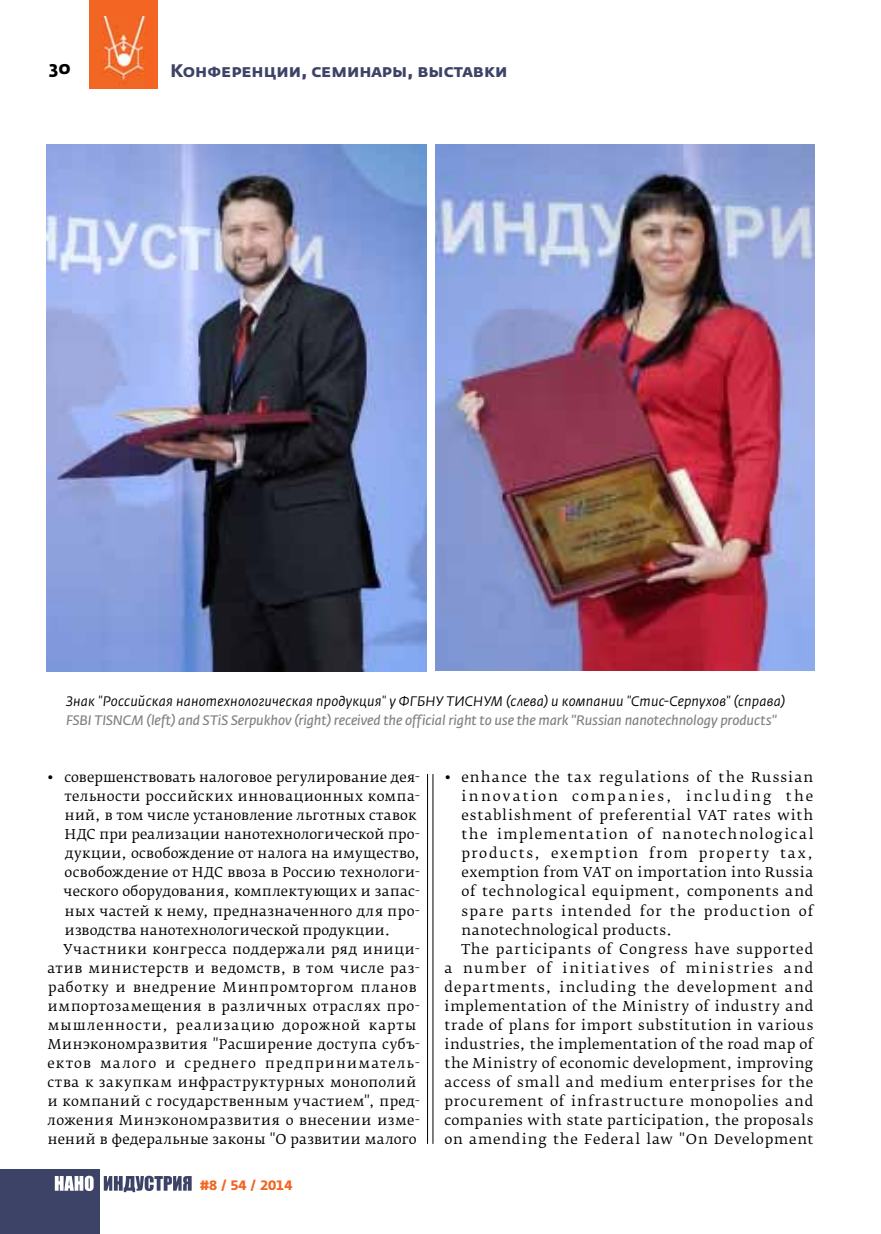
<style>
.page{position:relative;width:881px;height:1234px;background:#fff}
.page>*{position:absolute;margin:0;border:0;box-sizing:border-box;transform-origin:0 0}
.t1{font:700 18px "Fedra Sans Alt Pro";color:#3d4366}
.t2{font:700 18px "Fedra Sans Alt Pro";color:#000}
.t3{font:italic 13.65px "Fedra Sans Pro";letter-spacing:-.005em;color:#808285}
.t4{font:italic 13.65px "Fedra Sans Pro";letter-spacing:.015em;color:#000}
.t5{font:13.5px "Fedra Serif B Pro";letter-spacing:.045em;color:#000}
.t6{font:13.5px "Fedra Serif B Pro";letter-spacing:.015em;color:#000}
.t7{font:13.5px "Fedra Serif B Pro";letter-spacing:.065em;color:#000}
.t8{font:13.5px "Fedra Serif B Pro";letter-spacing:.02em;color:#000}
.t9{font:13.5px "Fedra Serif B Pro";letter-spacing:.01em;color:#000}
.t10{font:13.5px "Fedra Serif B Pro";letter-spacing:.025em;color:#000}
.t11{font:13.5px "Fedra Serif B Pro";letter-spacing:.08em;color:#000}
.t12{font:13.5px "Fedra Serif B Pro";letter-spacing:.085em;color:#000}
.t13{font:13.5px "Fedra Serif B Pro";letter-spacing:.12em;color:#000}
.t14{font:13.5px "Fedra Serif B Pro";letter-spacing:.095em;color:#000}
.t15{font:13.5px "Fedra Serif B Pro";letter-spacing:.075em;color:#000}
.t16{font:13.5px "Fedra Serif B Pro";letter-spacing:.16em;color:#000}
.t17{font:700 13.5px "Fedra Sans Alt Pro";color:#f26522}
</style>
<div class="page">
<div style="left:89px;top:0;width:69px;height:89px;background:#f26522"></div>
<img style="left:94px;top:17px;width:52px;height:67px">
<div style="left:0;top:1169px;width:99px;height:64px;background:#3d4366"></div>
<svg style="left:55px;top:1175px;width:39px;height:15px"></svg>
<svg style="left:104px;top:1175px;width:87px;height:16px"></svg>
<hr style="left:427px;top:773px;width:1px;height:370px;background:#000">
<hr style="left:432px;top:773px;width:1px;height:370px;background:#000">
<img style="left:435px;top:144px;width:379px;height:526px">
<img style="left:47px;top:144px;width:379px;height:527px">
<h1 class="t2" style="left:49px;top:56px;width:23px">30</h1>
<h1 class="t1" style="left:170px;top:60px;width:338px">Конференции, семинары, выставки</h1>
<p class="t4" style="left:66px;top:692px;width:720px">Знак "Российская нанотехнологическая продукция" у ФГБНУ ТИСНУМ (слева) и компании "Стис-Серпухов" (справа)</p>
<p class="t3" style="left:66px;top:711px;width:711px">FSBI TISNCM (left) and STiS Serpukhov (right) received the official right to use the mark "Russian nanotechnology products"</p>
<p class="t6" style="left:47px;top:769px;width:374px">• совершенствовать налоговое регулирование дея-</p>
<p class="t5" style="left:64px;top:788px;width:357px">тельности российских инновационных компа-</p>
<p class="t6" style="left:65px;top:807px;width:353px">ний, в том числе установление льготных ставок</p>
<p class="t9" style="left:65px;top:826px;width:356px">НДС при реализации нанотехнологической про-</p>
<p class="t6" style="left:65px;top:845px;width:356px">дукции, освобождение от налога на имущество,</p>
<p class="t8" style="left:64px;top:864px;width:357px">освобождение от НДС ввоза в Россию технологи-</p>
<p class="t6" style="left:64px;top:883px;width:358px">ческого оборудования, комплектующих и запас-</p>
<p class="t10" style="left:65px;top:902px;width:356px">ных частей к нему, предназначенного для про-</p>
<p class="t9" style="left:65px;top:921px;width:327px">изводства нанотехнологической продукции.</p>
<p class="t5" style="left:63px;top:940px;width:358px">Участники конгресса поддержали ряд иници-</p>
<p class="t5" style="left:47px;top:959px;width:374px">атив министерств и ведомств, в том числе раз-</p>
<p class="t5" style="left:48px;top:978px;width:370px">работку и внедрение Минпромторгом планов</p>
<p class="t5" style="left:48px;top:997px;width:373px">импортозамещения в различных отраслях про-</p>
<p class="t15" style="left:48px;top:1016px;width:370px">мышленности, реализацию дорожной карты</p>
<p class="t5" style="left:48px;top:1035px;width:373px">Минэкономразвития "Расширение доступа субъ-</p>
<p class="t12" style="left:47px;top:1054px;width:374px">ектов малого и среднего предприниматель-</p>
<p class="t5" style="left:47px;top:1073px;width:370px">ства к закупкам инфраструктурных монополий</p>
<p class="t5" style="left:48px;top:1092px;width:373px">и компаний с государственным участием", пред-</p>
<p class="t5" style="left:48px;top:1111px;width:374px">ложения Минэкономразвития о внесении изме-</p>
<p class="t8" style="left:48px;top:1130px;width:370px">нений в федеральные законы "О развитии малого</p>
<p class="t17" style="left:200px;top:1175px;width:94px">#8 / 54 / 2014</p>
<p class="t11" style="left:444px;top:769px;width:370px">• enhance the tax regulations of the Russian</p>
<p class="t16" style="left:461px;top:788px;width:353px">innovation companies, including the</p>
<p class="t7" style="left:461px;top:807px;width:353px">establishment of preferential VAT rates with</p>
<p class="t14" style="left:461px;top:826px;width:353px">the implementation of nanotechnological</p>
<p class="t13" style="left:461px;top:845px;width:353px">products, exemption from property tax,</p>
<p class="t10" style="left:461px;top:864px;width:353px">exemption from VAT on importation into Russia</p>
<p class="t5" style="left:461px;top:883px;width:353px">of technological equipment, components and</p>
<p class="t12" style="left:461px;top:902px;width:353px">spare parts intended for the production of</p>
<p class="t5" style="left:461px;top:921px;width:212px">nanotechnological products.</p>
<p class="t7" style="left:461px;top:940px;width:353px">The participants of Congress have supported</p>
<p class="t13" style="left:444px;top:959px;width:370px">a number of initiatives of ministries and</p>
<p class="t11" style="left:444px;top:978px;width:370px">departments, including the development and</p>
<p class="t5" style="left:444px;top:997px;width:370px">implementation of the Ministry of industry and</p>
<p class="t5" style="left:444px;top:1016px;width:370px">trade of plans for import substitution in various</p>
<p class="t5" style="left:444px;top:1035px;width:370px">industries, the implementation of the road map of</p>
<p class="t5" style="left:444px;top:1054px;width:370px">the Ministry of economic development, improving</p>
<p class="t5" style="left:444px;top:1073px;width:370px">access of small and medium enterprises for the</p>
<p class="t7" style="left:444px;top:1092px;width:370px">procurement of infrastructure monopolies and</p>
<p class="t5" style="left:444px;top:1111px;width:370px">companies with state participation, the proposals</p>
<p class="t5" style="left:444px;top:1130px;width:370px">on amending the Federal law "On Development</p>
</div>
